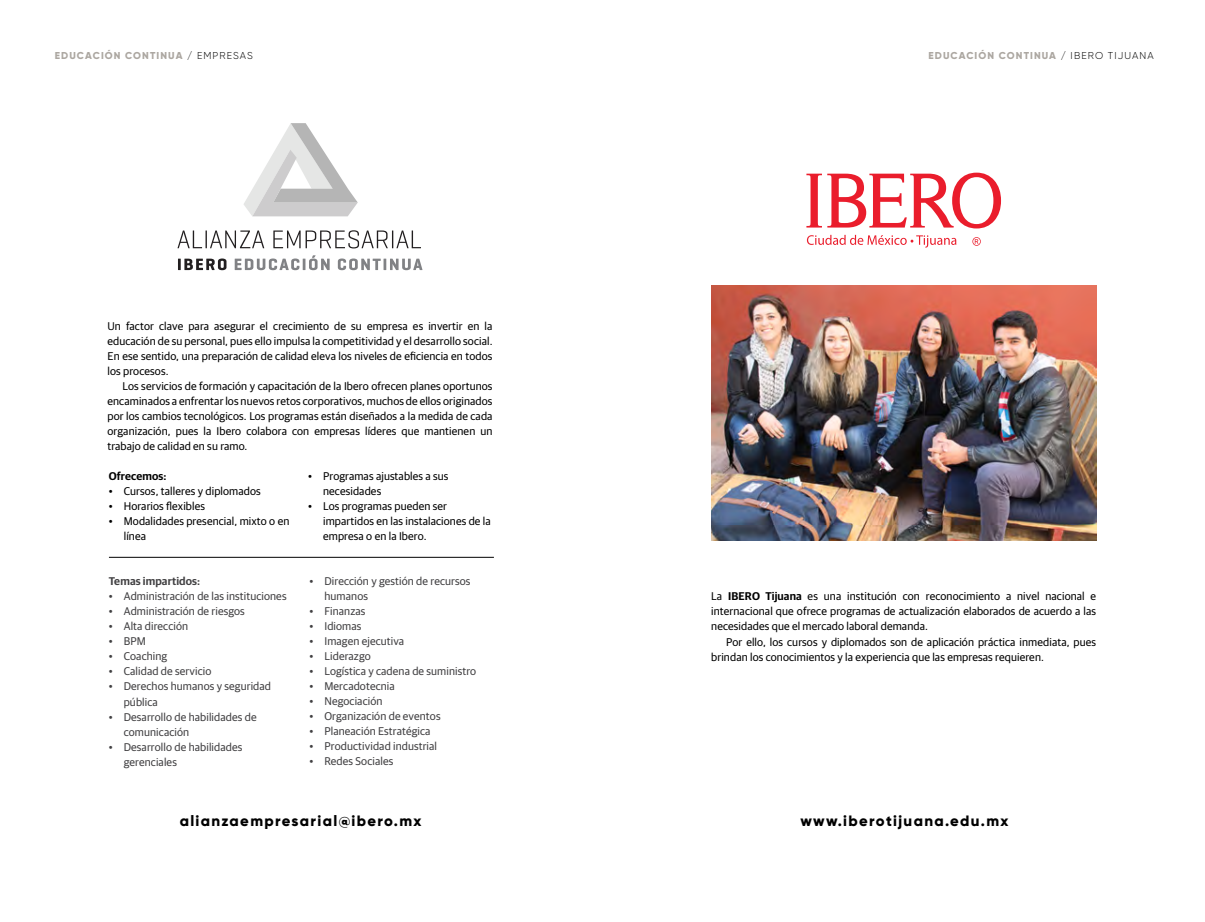
<style>
.page{position:relative;width:1205px;height:922px;background:#fff}
.page>*{position:absolute;margin:0;border:0;box-sizing:border-box;transform-origin:0 0}
.t1{font:800 15px "Gilroy";letter-spacing:.09em;color:#000}
.t2{font:11.25px/15px "Guardian Sans";letter-spacing:.01em;color:#000}
.t3{font:11.25px/15px "Guardian Sans";letter-spacing:.01em;color:#414042}
.t4{font:600 11.25px "Guardian Sans";letter-spacing:.01em;color:#414042}
.t5{font:600 11.25px "Guardian Sans";letter-spacing:.01em;color:#000}
.t6{font:800 10px "Gilroy";letter-spacing:.11em;color:#aca7a1}
.t7{font:300 10px "Gilroy";color:#000}
.s1{font-weight:300;color:#000}
.s2{font-weight:600}
</style>
<div class="page">
<img style="left:711px;top:285px;width:385px;height:255px">
<hr style="left:109px;top:557px;width:385px;height:1px;background:#000">
<svg style="left:972px;top:237px;width:9px;height:9px"></svg>
<svg style="left:806px;top:173px;width:195px;height:55px"></svg>
<svg style="left:807px;top:235px;width:149px;height:12px"></svg>
<svg style="left:177px;top:230px;width:87px;height:18px"></svg>
<svg style="left:273px;top:230px;width:148px;height:18px"></svg>
<svg style="left:178px;top:258px;width:48px;height:12px"></svg>
<svg style="left:235px;top:255px;width:95px;height:15px"></svg>
<svg style="left:338px;top:258px;width:84px;height:12px"></svg>
<svg style="left:244px;top:123px;width:114px;height:93px"></svg>
<p class="t6" style="left:55px;top:49px;width:150px">EDUCACIÓN CONTINUA <span class="s1">/ EMPRESAS</span></p>
<p class="t6" style="left:928px;top:49px;width:150px">EDUCACIÓN CONTINUA <span class="s1">/ IBERO</span></p>
<p class="t7" style="left:1108px;top:50px;width:7px">TIJUA</p>
<p class="t7" style="left:1139px;top:50px;width:15px">NA</p>
<p class="t2" style="left:107px;top:318px;width:386px;text-align:justify">Un factor clave para asegurar el crecimiento de su empresa es invertir en la educación de su personal, pues ello impulsa la competitividad y el desarrollo social.<br>En ese sentido, una preparación de calidad eleva los niveles de eficiencia en todos los procesos.</p>
<p class="t2" style="left:107px;top:378px;width:386px;text-align:justify;text-indent:15px">Los servicios de formación y capacitación de la Ibero ofrecen planes oportunos encaminados a enfrentar los nuevos retos corporativos, muchos de ellos originados por los cambios tecnológicos. Los programas están diseñados a la medida de cada organización, pues la Ibero colabora con empresas líderes que mantienen un trabajo de calidad en su ramo.</p>
<p class="t5" style="left:109px;top:468px;width:59px">Ofrecemos:</p>
<p class="t2" style="left:109px;top:483px;width:154px">• Cursos, talleres y diplomados</p>
<p class="t2" style="left:109px;top:498px;width:98px">• Horarios flexibles</p>
<p class="t2" style="left:124px;top:513px;width:167px;text-indent:-15px">• Modalidades presencial, mixto o en línea</p>
<p class="t4" style="left:109px;top:573px;width:93px">Temas impartidos:</p>
<p class="t3" style="left:109px;top:588px;width:179px">• Administración de las instituciones</p>
<p class="t3" style="left:109px;top:603px;width:138px">• Administración de riesgos</p>
<p class="t3" style="left:109px;top:618px;width:81px">• Alta dirección</p>
<p class="t3" style="left:109px;top:633px;width:39px">• BPM</p>
<p class="t3" style="left:109px;top:648px;width:60px">• Coaching</p>
<p class="t3" style="left:109px;top:663px;width:104px">• Calidad de servicio</p>
<p class="t3" style="left:124px;top:678px;width:149px;text-indent:-15px">• Derechos humanos y seguridad pública</p>
<p class="t3" style="left:124px;top:708px;width:134px;text-indent:-15px">• Desarrollo de habilidades de comunicación</p>
<p class="t3" style="left:124px;top:738px;width:120px;text-indent:-15px">• Desarrollo de habilidades gerenciales</p>
<p class="t2" style="left:323px;top:468px;width:127px;text-indent:-15px">• Programas ajustables a sus necesidades</p>
<p class="t2" style="left:323px;top:498px;width:169px;text-indent:-15px">• Los programas pueden ser impartidos en las instalaciones de la empresa o en la Ibero.</p>
<p class="t3" style="left:324px;top:573px;width:148px;text-indent:-15px">• Dirección y gestión de recursos humanos</p>
<p class="t3" style="left:309px;top:603px;width:58px">• Finanzas</p>
<p class="t3" style="left:309px;top:618px;width:54px">• Idiomas</p>
<p class="t3" style="left:309px;top:633px;width:96px">• Imagen ejecutiva</p>
<p class="t3" style="left:309px;top:648px;width:63px">• Liderazgo</p>
<p class="t3" style="left:309px;top:663px;width:168px">• Logística y cadena de suministro</p>
<p class="t3" style="left:309px;top:678px;width:87px">• Mercadotecnia</p>
<p class="t3" style="left:309px;top:693px;width:75px">• Negociación</p>
<p class="t3" style="left:309px;top:708px;width:133px">• Organización de eventos</p>
<p class="t3" style="left:309px;top:723px;width:122px">• Planeación Estratégica</p>
<p class="t3" style="left:309px;top:738px;width:129px">• Productividad industrial</p>
<p class="t3" style="left:309px;top:753px;width:85px">• Redes Sociales</p>
<p class="t2" style="left:711px;top:588px;width:386px;text-align:justify">La <span class="s2">IBERO Tijuana</span> es una institución con reconocimiento a nivel nacional e internacional que ofrece programas de actualización elaborados de acuerdo a las necesidades que el mercado laboral demanda.</p>
<p class="t2" style="left:711px;top:633px;width:386px;text-indent:15px">Por ello, los cursos y diplomados son de aplicación práctica inmediata, pues brindan los conocimientos y la experiencia que las empresas requieren.</p>
<h1 class="t1" style="left:180px;top:810px;width:243px">alianzaempresarial@ibero.mx</h1>
<h1 class="t1" style="left:800px;top:810px;width:210px">www.iberotijuana.edu.mx</h1>
</div>
